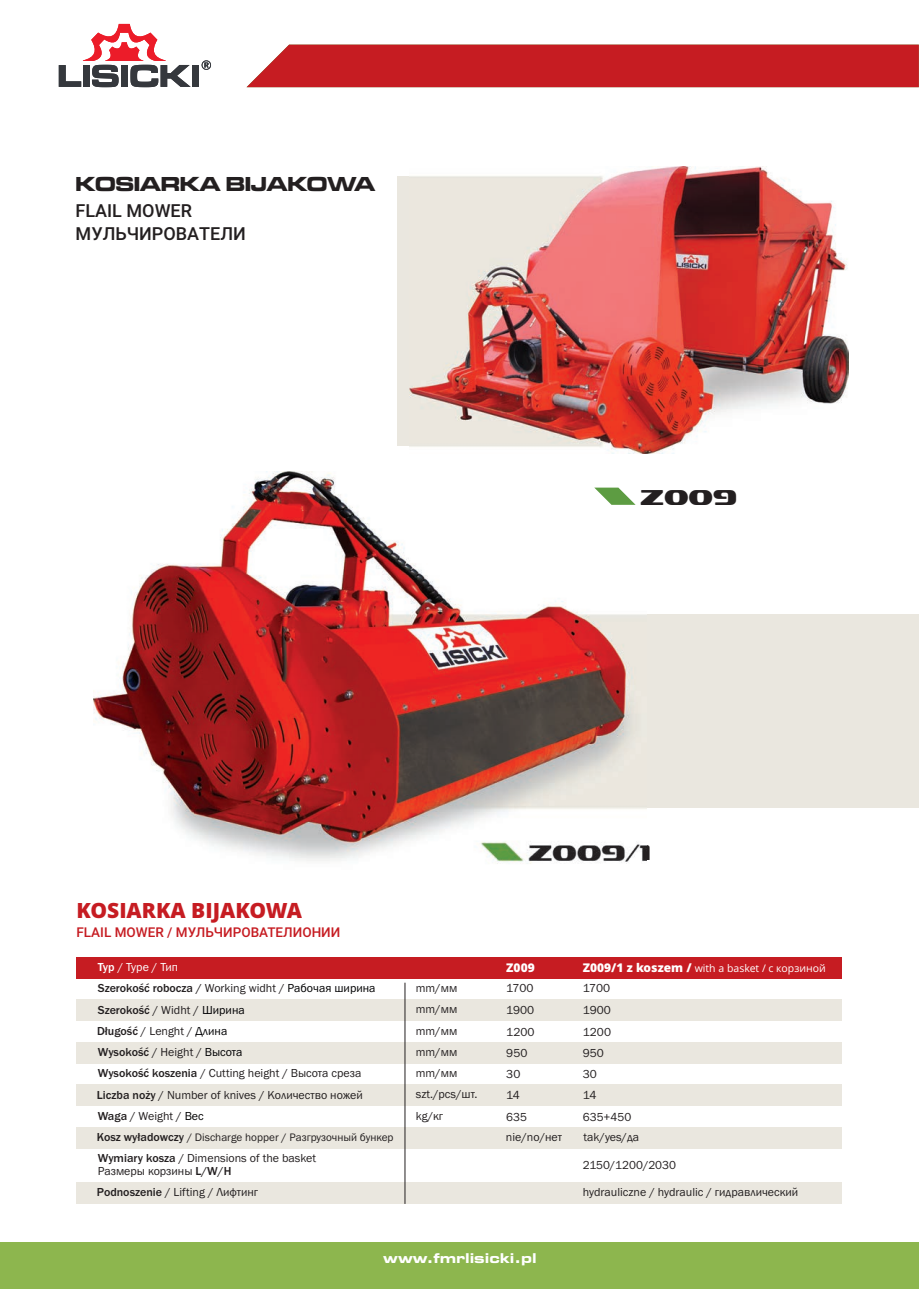
<style>
.page{position:relative;width:919px;height:1289px;background:#fff}
.page>*{position:absolute;margin:0;border:0;box-sizing:border-box;transform-origin:0 0}
.t1{font:21.9px "Sofachrome Rg";color:#231f20}
.t2{font:800 21px "Open Sans";color:#c61c22}
.t3{font:21px "Microgramma DEE Bold Exte";color:#231f20}
.t4{font:500 18px/23.1px "Roboto";color:#231f20}
.t5{font:500 13.5px "Roboto";color:#c61c22}
.t6{font:700 expanded 13.5px "Square 721 BT";color:#fff}
.t7{font:12px/21.3px "Franklin Gothic";color:#231f20}
.t8{font:500 12px "Franklin Gothic";color:#231f20}
.t9{font:12px "Franklin Gothic";color:#fff}
.t10{font:800 12px "Open Sans";color:#fff}
.t11{font:11.25px "Franklin Gothic";color:#231f20}
.t12{font:10.5px "Open Sans";color:#fff}
.s1{font-weight:500}
.s2{font-weight:800;font-size:12px}
.s3{font-weight:400}
.s4{font-weight:400;color:#000002}
.s5{color:#000002}
.s6{font-weight:500;font-size:12px}
</style>
<div class="page">
<div style="left:397px;top:177px;width:205px;height:268px;background:#eae7df"></div>
<div style="left:281px;top:614px;width:637px;height:193px;background:#eae7df"></div>
<div style="left:77px;top:1084px;width:765px;height:22px;background:#eae7df"></div>
<div style="left:77px;top:1127px;width:765px;height:21px;background:#eae7df"></div>
<div style="left:77px;top:1182px;width:765px;height:21px;background:#eae7df"></div>
<div style="left:77px;top:999px;width:765px;height:21px;background:#eae7df"></div>
<div style="left:77px;top:1042px;width:765px;height:21px;background:#eae7df"></div>
<hr style="left:404px;top:982px;width:1px;height:221px;background:#231f20">
<div style="left:77px;top:957px;width:765px;height:21px;background:#c61c22"></div>
<img style="left:410px;top:167px;width:438px;height:286px">
<img style="left:93px;top:471px;width:553px;height:393px">
<svg style="left:594px;top:487px;width:41px;height:18px"></svg>
<div style="left:246px;top:45px;width:672px;height:42px;background:#c61c22"></div>
<svg style="left:201px;top:60px;width:10px;height:10px"></svg>
<svg style="left:59px;top:24px;width:132px;height:63px"></svg>
<div style="left:191px;top:65px;width:7px;height:22px;background:#35383d"></div>
<div style="left:0;top:1242px;width:918px;height:46px;background:#8db64e"></div>
<h2 class="t3" style="left:76px;top:174px;width:301px">KOSIARKA BIJAKOWA</h2>
<h3 class="t4" style="left:76px;top:201px;width:172px">FLAIL MOWER<br>МУЛЬЧИРОВАТЕЛИ</h3>
<h2 class="t2" style="left:76px;top:902px;width:227px">KOSIARKA BIJAKOWA</h2>
<p class="t5" style="left:76px;top:927px;width:265px">FLAIL MOWER / МУЛЬЧИРОВАТЕЛИОНИИ</p>
<h1 class="t1" style="left:640px;top:487px;width:98px">Z009</h1>
<p class="t9" style="left:98px;top:962px;width:82px"><span class="s1">Typ</span> / Type / Тип</p>
<p class="t10" style="left:506px;top:962px;width:30px">Z009</p>
<p class="t12" style="left:583px;top:963px;width:244px"><span class="s2">Z009/1 z koszem /</span> with a basket / с корзиной</p>
<p class="t8" style="left:98px;top:983px;width:279px">Szerokość robocza / <span class="s3">Working widht /</span> <span class="s4">Рабочая ширина</span></p>
<p class="t7" style="left:97px;top:1021px;width:132px"><span class="s1">Długość</span> / Lenght / <span class="s5">Длина</span></p>
<p class="t8" style="left:98px;top:1005px;width:148px">Szerokość <span class="s3">/ Widht /</span> <span class="s4">Ширина</span></p>
<p class="t7" style="left:97px;top:1042px;width:267px"><span class="s1">Wysokość</span> / Height / <span class="s5">Высота<br></span><span class="s1">Wysokość koszenia</span> / Cutting height / Высота среза <span class="s1">Liczba noży</span> / Number of knives / Количество ножей <span class="s1">Waga</span> / Weight / <span class="s5">Вес</span></p>
<p class="t11" style="left:97px;top:1132px;width:298px"><span class="s6">Kosz wyładowczy</span> / Discharge hopper / Разгрузочный бункер</p>
<p class="t7" style="left:98px;top:1151px;width:220px;line-height:13.6px"><span class="s1">Wymiary kosza</span> / Dimensions of the basket<br>Размеры корзины <span class="s1">L/W/H</span></p>
<p class="t7" style="left:97px;top:1182px;width:163px"><span class="s1">Podnoszenie</span> / Lifting / Лифтинг</p>
<p class="t7" style="left:416px;top:978px;width:43px;text-align:justify">mm/мм mm/мм mm/мм mm/мм mm/мм</p>
<p class="t7" style="left:506px;top:978px;width:29px">1700</p>
<p class="t7" style="left:583px;top:978px;width:29px">1700</p>
<p class="t7" style="left:506px;top:1000px;width:30px">1900</p>
<p class="t7" style="left:583px;top:1000px;width:30px">1900</p>
<p class="t7" style="left:506px;top:1021px;width:30px">1200</p>
<p class="t7" style="left:583px;top:1021px;width:30px">1200</p>
<p class="t7" style="left:506px;top:1043px;width:23px">950</p>
<p class="t7" style="left:583px;top:1043px;width:23px">950</p>
<p class="t7" style="left:506px;top:1064px;width:16px">30</p>
<p class="t7" style="left:583px;top:1064px;width:16px">30</p>
<p class="t7" style="left:506px;top:1107px;width:22px">635</p>
<p class="t7" style="left:583px;top:1154px;width:95px">2150/1200/2030</p>
<p class="t7" style="left:416px;top:1084px;width:63px">szt./pcs/шт.</p>
<p class="t7" style="left:506px;top:1085px;width:15px">14</p>
<p class="t7" style="left:583px;top:1085px;width:15px">14</p>
<p class="t7" style="left:416px;top:1105px;width:29px">kg/кг</p>
<p class="t7" style="left:583px;top:1107px;width:50px">635+450</p>
<p class="t7" style="left:506px;top:1127px;width:58px">nie/no/нет</p>
<p class="t7" style="left:583px;top:1127px;width:57px">tak/yes/да</p>
<p class="t7" style="left:583px;top:1182px;width:217px">hydrauliczne / hydraulic / гидравлический</p>
<p class="t6" style="left:383px;top:1252px;width:155px">www.fmrlisicki.pl</p>
</div>
